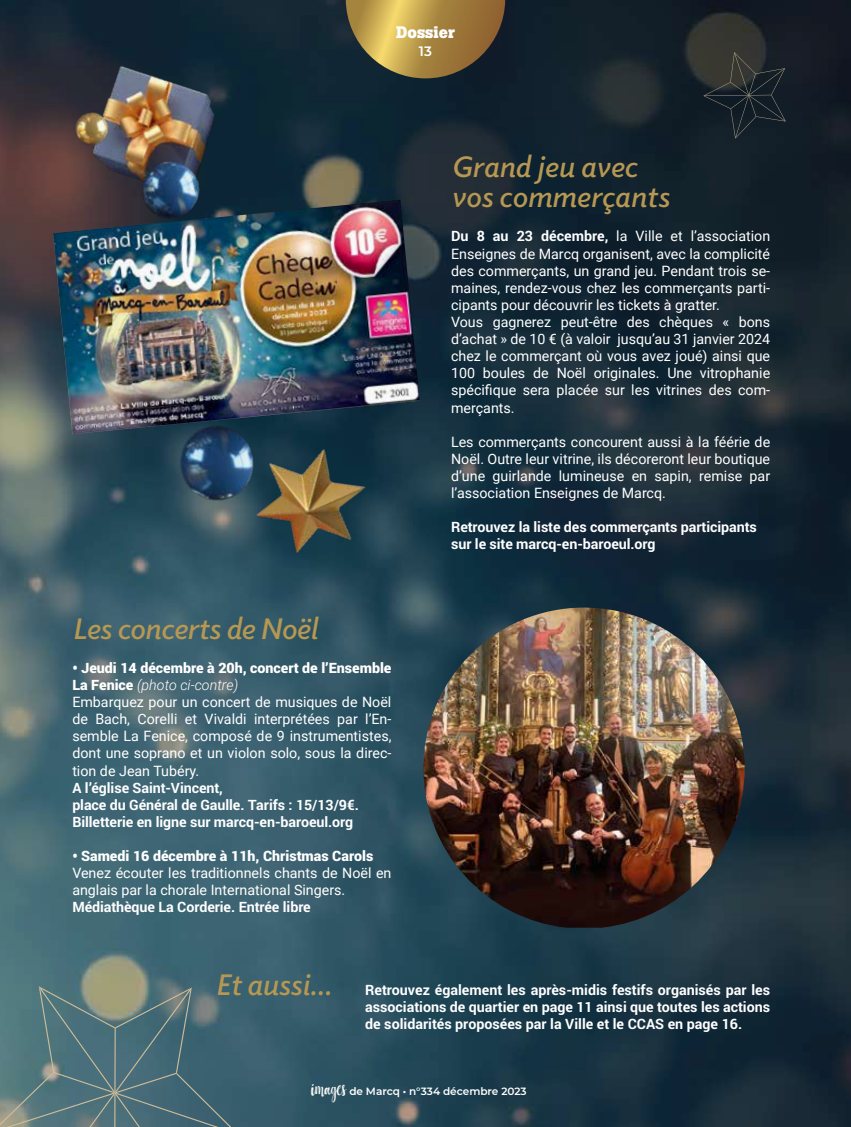
<style>
.page{position:relative;width:851px;height:1127px;background:#fff}
.page>*{position:absolute;margin:0;border:0;box-sizing:border-box;transform-origin:0 0}
.t1{font:italic 600 30px/30px "Elido";color:#b69853}
.t2{font:700 16.5px "Boton";color:#fff}
.t3{font:14.25px/17.1px "Roboto";color:#fff}
.t4{font:700 14.25px/17.1px "Roboto";letter-spacing:-.005em;color:#fff}
.t5{font:900 14.25px "Roboto";color:#fff}
.t6{font:600 13.5px "Montserrat";color:#fff}
.t7{font:600 10.5px "Montserrat";color:#fff}
.s1{font-weight:900}
.s2{font-weight:300;font-style:italic}
.s3{font-weight:700}
</style>
<div class="page">
<img style="left:0;top:0;width:850px;height:1127px">
<svg style="left:346px;top:0;width:159px;height:78px;background:#967c41"></svg>
<div style="left:25px;top:0;width:247px;height:15px;background:#102532"></div>
<svg style="left:703px;top:52px;width:82px;height:87px;background:#22292d"></svg>
<img style="left:356px;top:200px;width:63px;height:234px">
<img style="left:206px;top:398px;width:203px;height:202px">
<img style="left:0;top:15px;width:356px;height:554px">
<svg style="left:0;top:986px;width:231px;height:141px;background:#56757a"></svg>
<img style="left:423px;top:607px;width:321px;height:321px">
<p class="t2" style="left:396px;top:22px;width:60px">Dossier</p>
<p class="t6" style="left:419px;top:41px;width:15px">13</p>
<h1 class="t1" style="left:72px;top:612px;width:246px">Les concerts de Noël</h1>
<p class="t3" style="left:72px;top:659px;width:320px"><span class="s1">• Jeudi 14 décembre à 20h, concert de l’Ensemble La Fenice</span> <span class="s2">(photo ci-contre)<br></span>Embarquez pour un concert de musiques de Noël de Bach, Corelli et Vivaldi interprétées par l’En&shy;semble La Fenice, composé de 9 instrumentistes, dont une soprano et un violon solo, sous la direc&shy;tion de Jean Tubéry.</p>
<p class="t4" style="left:72px;top:778px;width:288px">A l’église Saint-Vincent,<br>place du Général de Gaulle. Tarifs : 15/13/9€.<br>Billetterie en ligne sur marcq-en-baroeul.org</p>
<p class="t5" style="left:72px;top:846px;width:302px">• Samedi 16 décembre à 11h, Christmas Carols</p>
<p class="t3" style="left:72px;top:864px;width:320px">Venez écouter les traditionnels chants de Noël en anglais par la chorale International Singers.</p>
<p class="t4" style="left:72px;top:898px;width:240px">Médiathèque La Corderie. Entrée libre</p>
<h1 class="t1" style="left:451px;top:151px;width:220px">Grand jeu avec vos commerçants</h1>
<p class="t3" style="left:451px;top:227px;width:320px"><span class="s3">Du 8 au 23 décembre,</span> la Ville et l’association Enseignes de Marcq organisent, avec la complicité des commerçants, un grand jeu. Pendant trois se&shy;maines, rendez-vous chez les commerçants parti&shy;cipants pour découvrir les tickets à gratter.<br>Vous gagnerez peut-être des chèques « bons d’achat » de 10 € (à valoir jusqu’au 31 janvier 2024 chez le commerçant où vous avez joué) ainsi que 100 boules de Noël originales. Une vitrophanie spécifique sera placée sur les vitrines des com&shy;merçants.</p>
<p class="t3" style="left:451px;top:433px;width:320px;text-align:justify">Les commerçants concourent aussi à la féérie de Noël. Outre leur vitrine, ils décoreront leur boutique d’une guirlande lumineuse en sapin, remise par l’association Enseignes de Marcq.</p>
<p class="t4" style="left:451px;top:518px;width:307px">Retrouvez la liste des commerçants participants sur le site marcq-en-baroeul.org</p>
<h1 class="t1" style="left:215px;top:969px;width:117px">Et aussi...</h1>
<p class="t4" style="left:365px;top:980px;width:406px;text-align:justify">Retrouvez également les après-midis festifs organisés par les associations de quartier en page 11 ainsi que toutes les actions de solidarités proposées par la Ville et le CCAS en page 16.</p>
<p class="t7" style="left:311px;top:1084px;width:217px"><sup>images</sup> de Marcq • n°334 décembre 2023</p>
</div>
